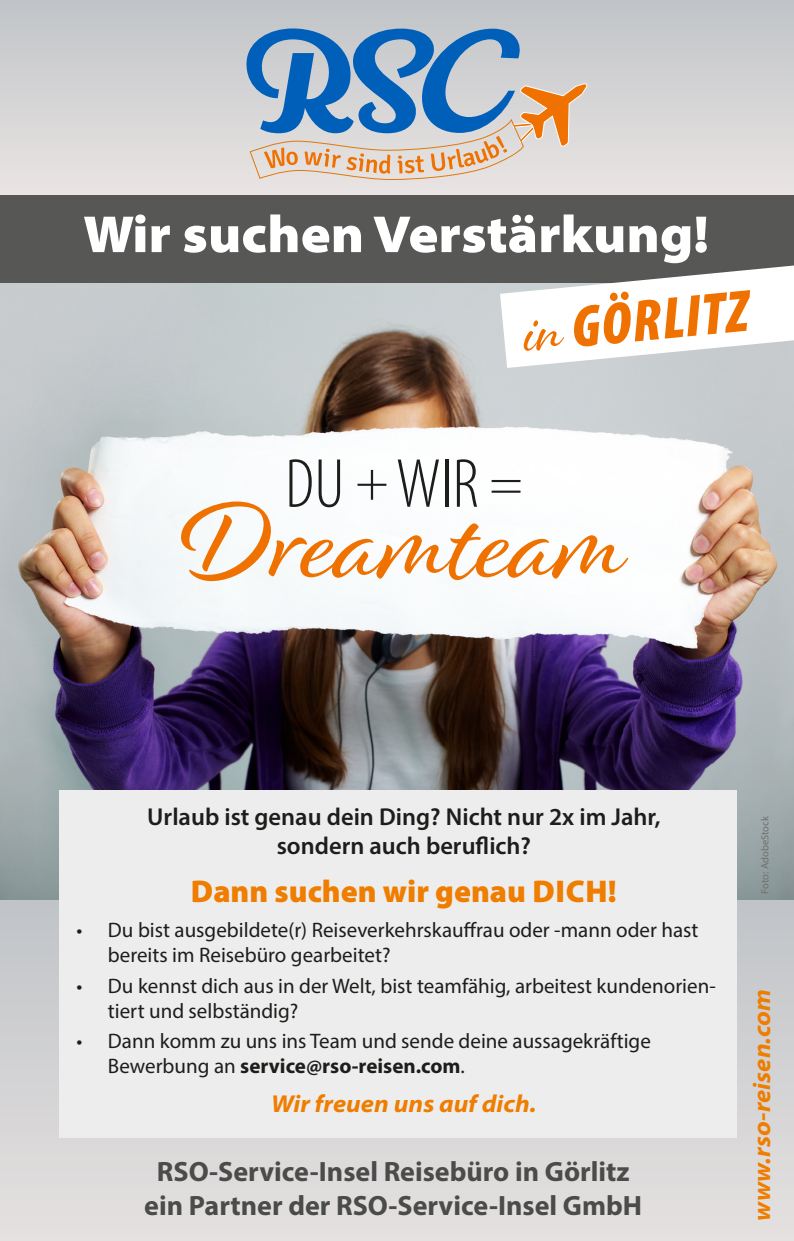
<style>
.page{position:relative;width:794px;height:1241px;background:#fff}
.page>*{position:absolute;margin:0;border:0;box-sizing:border-box;transform-origin:0 0}
.t1{font:112px "Alisha";color:#ef7100}
.t2{font:300 condensed 70px "Myriad Pro";color:#1d1d1b}
.t3{font:italic 900 condensed 59.5px "Myriad Pro";color:#ef7100}
.t4{font:900 semi-expanded 52.5px "Myriad Pro";color:#fff}
.t5{font:900 31.5px "Myriad Pro";color:#ef7d00}
.t6{font:700 28px "Myriad Pro";color:#4b4b4a}
.t7{font:600 24.5px/29.4px "Myriad Pro";color:#1d1d1b;text-align:center}
.t8{font:italic 700 semi-expanded 24.5px "Myriad Pro";color:#ef7d00}
.t9{font:21px/25.2px "Myriad Pro";color:#1d1d1b}
.t10{font:10.5px "Myriad Pro";color:#70706f}
.s1{font-family:"Alisha";font-weight:400;font-style:normal;font-stretch:normal}
.s2{font-size:56px}
.s3{font-weight:700}
</style>
<div class="page">
<img style="left:0;top:282px;width:794px;height:618px">
<div style="left:0;top:900px;width:794px;height:340px;background:linear-gradient(to bottom,#c0c3c7,#e5e0e0)"></div>
<div style="left:60px;top:790px;width:677px;height:347px;background:#ededed"></div>
<div style="left:0;top:0;width:794px;height:195px;background:linear-gradient(to bottom,#c0c4c7,#eae4e3)"></div>
<div style="left:0;top:195px;width:794px;height:87px;background:#575756"></div>
<svg style="left:244px;top:28px;width:343px;height:156px"></svg>
<svg style="left:500px;top:265px;width:294px;height:103px"></svg>
<p class="t4" style="left:83px;top:199px;width:627px">Wir suchen Verstärkung!</p>
<p class="t3" style="left:519px;top:295px;width:227px;rotate:-6deg"><span class="s1">in</span> GÖRLITZ</p>
<p class="t2" style="left:285px;top:442px;width:239px">DU <span class="s2">+</span> WIR <span class="s2">=</span></p>
<p class="t1" style="left:181px;top:474px;width:447px">Dreamteam</p>
<p class="t7" style="left:147px;top:801px;width:515px">Urlaub ist genau dein Ding? Nicht nur 2x im Jahr, sondern auch beruflich?</p>
<p class="t5" style="left:191px;top:870px;width:427px">Dann suchen wir genau DICH!</p>
<p class="t9" style="left:108px;top:917px;width:592px;text-indent:-32px">• Du bist ausgebildete(r) Reiseverkehrskauffrau oder -mann oder hast bereits im Reisebüro gearbeitet?</p>
<p class="t9" style="left:108px;top:972px;width:609px;text-indent:-32px">• Du kennst dich aus in der Welt, bist teamfähig, arbeitest kundenorien&shy;tiert und selbständig?</p>
<p class="t9" style="left:108px;top:1027px;width:544px;text-indent:-32px">• Dann komm zu uns ins Team und sende deine aussagekräftige<br>Bewerbung an <span class="s3">service@rso-reisen.com</span>.</p>
<p class="t8" style="left:271px;top:1087px;width:267px">Wir freuen uns auf dich.</p>
<p class="t6" style="left:157px;top:1153px;width:474px">RSO-Service-Insel Reisebüro in Görlitz</p>
<p class="t6" style="left:144px;top:1186px;width:499px">ein Partner der RSO-Service-Insel GmbH</p>
<p class="t10" style="left:758px;top:893px;width:79px;rotate:-90deg">Foto: AdobeStock</p>
<p class="t8" style="left:745px;top:1220px;width:233px;rotate:-90deg">www.rso-reisen.com</p>
</div>
